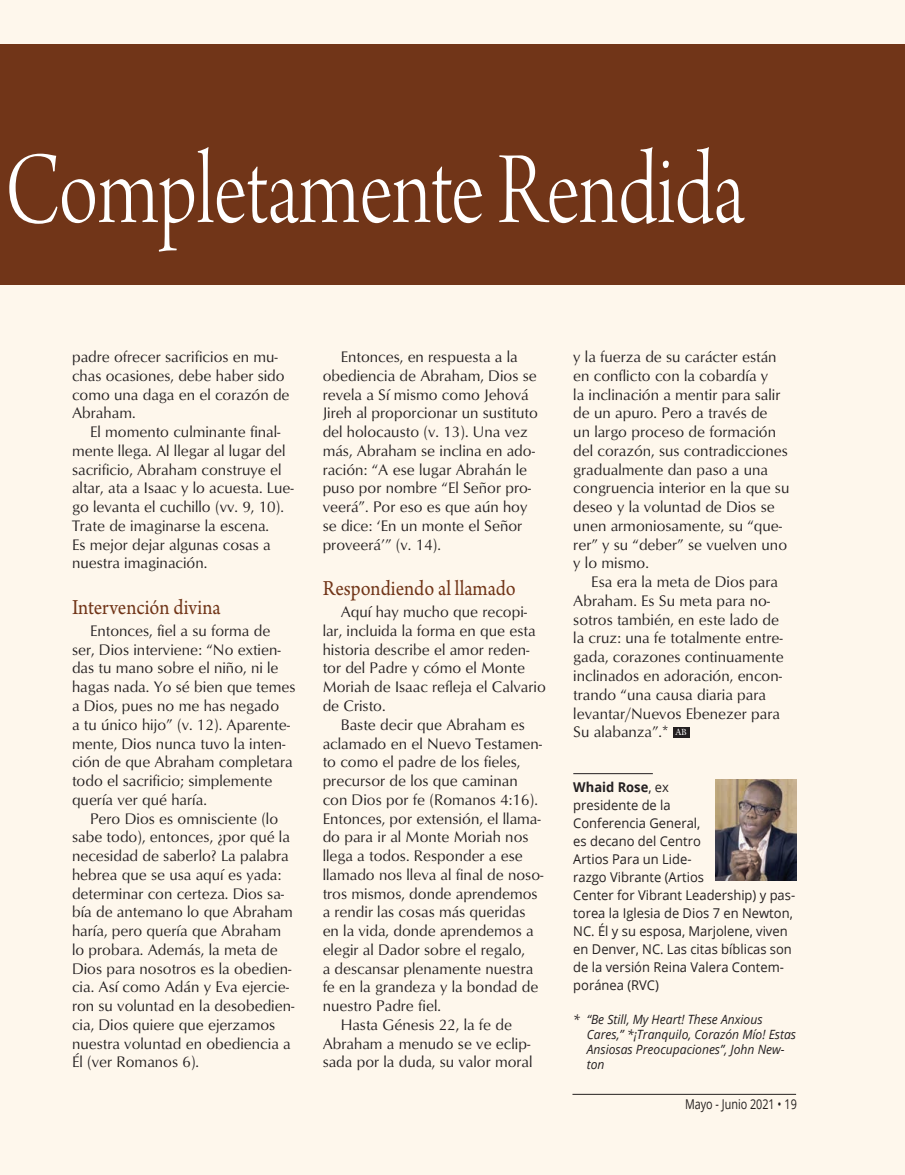
<style>
.page{position:relative;width:905px;height:1175px;background:#fff}
.page>*{position:absolute;margin:0;border:0;box-sizing:border-box;transform-origin:0 0}
.t1{font:108px "Arno Pro Light Display";color:#fff;scale:.8 1}
.Article_-_Subhead{font:22.5px "Arno Pro";color:#713518;scale:.9 1}
.Article_-_Main_text{font:15.75px/18.8px "Optimum";color:#231f20}
.Article_-_Bio{font:13.5px/18px "Open Sans";color:#231f20;scale:.96 1}
.Article_-_Bio-2{font:13.5px "Open Sans";color:#231f20;scale:.8 1}
.Footnote_1-99{font:italic 12.75px/15px "Open Sans";color:#231f20;scale:.95 1}
.t2{font:9px "Galliard Pro";color:#fff;scale:.96 1}
.s1{font-weight:700}
</style>
<div class="page">
<div style="left:0;top:0;width:904px;height:1174px;background:#fef7ec"></div>
<hr style="left:573px;top:773px;width:79px;height:1px;background:#231f20">
<div style="left:672px;top:726px;width:17px;height:11px;background:#231f20"></div>
<div style="left:0;top:44px;width:904px;height:241px;background:#713518"></div>
<img style="left:715px;top:779px;width:81px;height:101px">
<h1 class="t1" style="left:5px;top:131px;width:926px">Completamente Rendida</h1>
<p class="Article_-_Main_text" style="left:72px;top:347px;width:219px">padre ofrecer sacrificios en mu&shy;chas ocasiones, debe haber sido como una daga en el corazón de<br>Abraham.</p>
<p class="Article_-_Main_text" style="left:72px;top:422px;width:223px;text-indent:18px">El momento culminante final&shy;mente llega. Al llegar al lugar del sacrificio, Abraham construye el altar, ata a Isaac y lo acuesta. Lue&shy;go levanta el cuchillo (vv. 9, 10).<br>Trate de imaginarse la escena.<br>Es mejor dejar algunas cosas a nuestra imaginación.</p>
<p class="Article_-_Subhead" style="left:72px;top:594px;width:167px">Intervención divina</p>
<p class="Article_-_Main_text" style="left:72px;top:621px;width:225px;text-indent:18px">Entonces, fiel a su forma de ser, Dios interviene: “No extien&shy;das tu mano sobre el niño, ni le hagas nada. Yo sé bien que temes a Dios, pues no me has negado<br>a tu único hijo” (v. 12). Aparente&shy;mente, Dios nunca tuvo la inten&shy;ción de que Abraham completara todo el sacrificio; simplemente quería ver qué haría.</p>
<p class="Article_-_Main_text" style="left:72px;top:808px;width:224px;text-indent:18px">Pero Dios es omnisciente (lo sabe todo), entonces, ¿por qué la necesidad de saberlo? La palabra hebrea que se usa aquí es yada: determinar con certeza. Dios sa&shy;bía de antemano lo que Abraham haría, pero quería que Abraham lo probara. Además, la meta de<br>Dios para nosotros es la obedien&shy;cia. Así como Adán y Eva ejercie&shy;ron su voluntad en la desobedien&shy;cia, Dios quiere que ejerzamos nuestra voluntad en obediencia a<br>Él (ver Romanos 6).</p>
<p class="Article_-_Main_text" style="left:322px;top:347px;width:217px;text-indent:18px">Entonces, en respuesta a la obediencia de Abraham, Dios se revela a Sí mismo como Jehová<br>Jireh al proporcionar un sustituto del holocausto (v. 13). Una vez más, Abraham se inclina en ado&shy;ración: “A ese lugar Abrahán le puso por nombre “El Señor pro&shy;veerá”. Por eso es que aún hoy se dice: ‘En un monte el Señor proveerá’” (v. 14).</p>
<p class="Article_-_Subhead" style="left:322px;top:576px;width:216px">Respondiendo al llamado</p>
<p class="Article_-_Main_text" style="left:322px;top:602px;width:225px;text-indent:18px">Aquí hay mucho que recopi&shy;lar, incluida la forma en que esta historia describe el amor reden&shy;tor del Padre y cómo el Monte<br>Moriah de Isaac refleja el Calvario de Cristo.</p>
<p class="Article_-_Main_text" style="left:322px;top:714px;width:222px;text-indent:18px">Baste decir que Abraham es aclamado en el Nuevo Testamen&shy;to como el padre de los fieles, precursor de los que caminan con Dios por fe (Romanos 4:16).<br>Entonces, por extensión, el llama&shy;do para ir al Monte Moriah nos llega a todos. Responder a ese llamado nos lleva al final de noso&shy;tros mismos, donde aprendemos a rendir las cosas más queridas en la vida, donde aprendemos a elegir al Dador sobre el regalo,<br>a descansar plenamente nuestra fe en la grandeza y la bondad de nuestro Padre fiel.</p>
<p class="Article_-_Main_text" style="left:322px;top:1014px;width:211px;text-align:center">Hasta Génesis 22, la fe de<br>Abraham a menudo se ve eclip&shy;sada por la duda, su valor moral</p>
<p class="Article_-_Main_text" style="left:573px;top:347px;width:217px">y la fuerza de su carácter están en conflicto con la cobardía y<br>la inclinación a mentir para salir de un apuro. Pero a través de<br>un largo proceso de formación del corazón, sus contradicciones gradualmente dan paso a una congruencia interior en la que su deseo y la voluntad de Dios se unen armoniosamente, su “que&shy;rer” y su “deber” se vuelven uno y lo mismo.</p>
<p class="Article_-_Main_text" style="left:573px;top:572px;width:212px;text-indent:18px">Esa era la meta de Dios para<br>Abraham. Es Su meta para no&shy;sotros también, en este lado de la cruz: una fe totalmente entre&shy;gada, corazones continuamente inclinados en adoración, encon&shy;trando “una causa diaria para levantar/Nuevos Ebenezer para<br>Su alabanza”.*</p>
<p class="t2" style="left:675px;top:726px;width:14px">AB</p>
<p class="Article_-_Bio" style="left:573px;top:777px;width:233px"><span class="s1">Whaid Rose</span>, ex<br>presidente de la<br>Conferencia General,<br>es decano del Centro<br>Artios Para un Lide-<br>razgo Vibrante (Artios<br>Center for Vibrant Leadership) y pas&shy;torea la Iglesia de Dios 7 en Newton,<br>NC. Él y su esposa, Marjolene, viven en Denver, NC. Las citas bíblicas son de la versión Reina Valera Contem&shy;poránea (RVC)</p>
<p class="Footnote_1-99" style="left:586px;top:1011px;width:222px;text-indent:-14px">* “Be Still, My Heart! These Anxious<br>Cares,” *¡Tranquilo, Corazón Mío! Estas<br>Ansiosas Preocupaciones”, John New&shy;ton</p>
<p class="Article_-_Bio-2" style="left:685px;top:1095px;width:141px">Mayo - Junio 2021 • 19</p>
</div>
